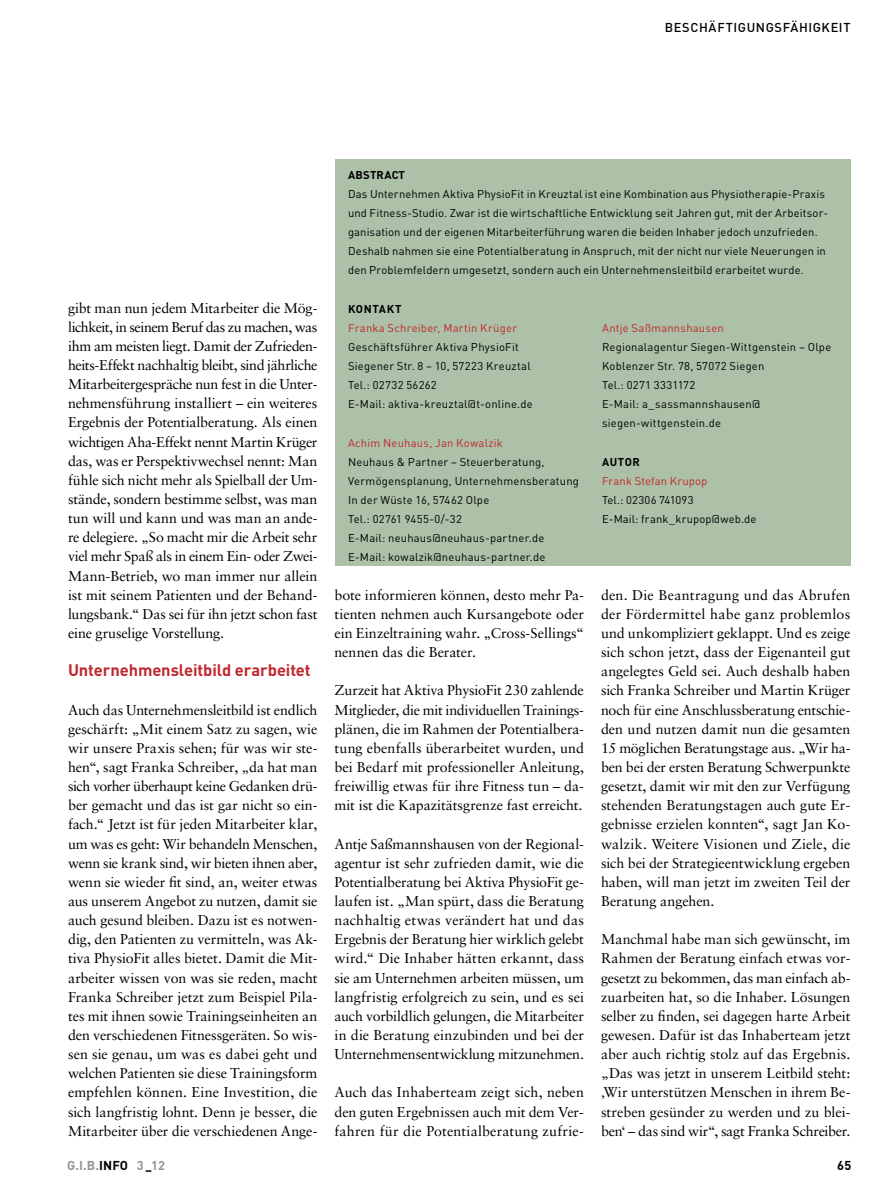
<style>
.page{position:relative;width:893px;height:1191px;background:#fff}
.page>*{position:absolute;margin:0;border:0;box-sizing:border-box;transform-origin:0 0}
._04_Zwischenüberschr{font:700 16.5px "DIN";letter-spacing:-.005em;color:#c1272d}
._07_Fließtext{font:14.25px/19.2px "Sabon LT";letter-spacing:-.005em;color:#000;text-align:justify}
.A_Rubrik{font:500 12.75px "DIN";letter-spacing:.045em;color:#000}
.t1{font:700 12.75px "DIN";letter-spacing:.01em;color:#939598}
.t2{font:700 12.75px "DIN";color:#000}
._10_Fließtext_Kasten{font:11.25px/19.2px "DIN";letter-spacing:.015em;color:#000}
._10_Fließtext_Kasten-2{font:11.25px "DIN";letter-spacing:.02em;color:#c1272d}
._09_Headline_Kasten{font:700 11.25px "DIN";letter-spacing:.05em;color:#000}
._09_Headline_Kasten-2{font:700 11.25px "DIN";letter-spacing:.02em;color:#000}
.s1{color:#000}
</style>
<div class="page">
<div style="left:335px;top:159px;width:516px;height:407px;background:#acc1a8"></div>
<p class="A_Rubrik" style="left:665px;top:18px;width:187px">BESCHÄFTIGUNGSFÄHIGKEIT</p>
<p class="_07_Fließtext" style="left:68px;top:298px;width:251px">gibt man nun jedem Mitarbeiter die Mög&shy;lichkeit, in seinem Beruf das zu machen, was ihm am meisten liegt. Damit der Zufrieden&shy;heits-Effekt nachhaltig bleibt, sind jährliche Mitarbeitergespräche nun fest in die Unter&shy;nehmensführung installiert – ein weiteres Ergebnis der Potentialberatung. Als einen wichtigen Aha-Effekt nennt Martin Krüger das, was er Perspektivwechsel nennt: Man fühle sich nicht mehr als Spielball der Um&shy;stände, sondern bestimme selbst, was man tun will und kann und was man an ande&shy;re delegiere. „So macht mir die Arbeit sehr viel mehr Spaß als in einem Ein- oder Zwei-Mann-Betrieb, wo man immer nur allein ist mit seinem Patienten und der Behand&shy;lungsbank.“ Das sei für ihn jetzt schon fast eine gruselige Vorstellung.</p>
<p class="_04_Zwischenüberschr" style="left:68px;top:659px;width:244px">Unternehmensleitbild erarbeitet</p>
<p class="_07_Fließtext" style="left:68px;top:700px;width:251px">Auch das Unternehmensleitbild ist endlich geschärft: „Mit einem Satz zu sagen, wie wir unsere Praxis sehen; für was wir ste&shy;hen“, sagt Franka Schreiber, „da hat man sich vorher überhaupt keine Gedanken drü&shy;ber gemacht und das ist gar nicht so ein&shy;fach.“ Jetzt ist für jeden Mitarbeiter klar, um was es geht: Wir behandeln Menschen, wenn sie krank sind, wir bieten ihnen aber, wenn sie wieder fit sind, an, weiter etwas aus unserem Angebot zu nutzen, damit sie auch gesund bleiben. Dazu ist es notwen&shy;dig, den Patienten zu vermitteln, was Ak&shy;tiva PhysioFit alles bietet. Damit die Mit&shy;arbeiter wissen von was sie reden, macht Franka Schreiber jetzt zum Beispiel Pila&shy;tes mit ihnen sowie Trainingseinheiten an den verschiedenen Fitnessgeräten. So wis&shy;sen sie genau, um was es dabei geht und welchen Patienten sie diese Trainingsform empfehlen können. Eine Investition, die sich langfristig lohnt. Denn je besser, die Mitarbeiter über die verschiedenen Ange-</p>
<p class="_09_Headline_Kasten-2" style="left:348px;top:167px;width:58px">ABSTRACT</p>
<p class="_10_Fließtext_Kasten" style="left:348px;top:184px;width:482px">Das Unternehmen Aktiva PhysioFit in Kreuztal ist eine Kombination aus Physiotherapie-Praxis und Fitness-Studio. Zwar ist die wirtschaftliche Entwicklung seit Jahren gut, mit der Arbeitsor&shy;ganisation und der eigenen Mitarbeiterführung waren die beiden Inhaber jedoch unzufrieden.<br>Deshalb nahmen sie eine Potentialberatung in Anspruch, mit der nicht nur viele Neuerungen in den Problemfeldern umgesetzt, sondern auch ein Unternehmensleitbild erarbeitet wurde.</p>
<p class="_09_Headline_Kasten" style="left:348px;top:301px;width:55px">KONTAKT</p>
<p class="_10_Fließtext_Kasten-2" style="left:348px;top:320px;width:170px">Franka Schreiber, Martin Krüger</p>
<p class="_10_Fließtext_Kasten" style="left:348px;top:337px;width:172px">Geschäftsführer Aktiva PhysioFit</p>
<p class="_10_Fließtext_Kasten" style="left:348px;top:356px;width:184px">Siegener Str. 8 – 10, 57223 Kreuztal</p>
<p class="_10_Fließtext_Kasten" style="left:348px;top:375px;width:90px">Tel.: 02732 56262</p>
<p class="_10_Fließtext_Kasten" style="left:348px;top:394px;width:186px">E-Mail: aktiva-kreuztal@t-online.de</p>
<p class="_10_Fließtext_Kasten-2" style="left:348px;top:435px;width:156px">Achim Neuhaus, Jan Kowalzik</p>
<p class="_10_Fließtext_Kasten" style="left:348px;top:452px;width:198px">Neuhaus &amp; Partner – Steuerberatung,</p>
<p class="_10_Fließtext_Kasten" style="left:348px;top:471px;width:232px">Vermögensplanung, Unternehmensberatung</p>
<p class="_10_Fließtext_Kasten" style="left:348px;top:490px;width:143px">In der Wüste 16, 57462 Olpe</p>
<p class="_10_Fließtext_Kasten" style="left:348px;top:509px;width:115px">Tel.: 02761 9455-0/-32</p>
<p class="_10_Fließtext_Kasten" style="left:348px;top:528px;width:198px">E-Mail: neuhaus@neuhaus-partner.de</p>
<p class="_10_Fließtext_Kasten" style="left:348px;top:547px;width:199px">E-Mail: kowalzik@neuhaus-partner.de</p>
<p class="_10_Fließtext_Kasten-2" style="left:602px;top:320px;width:123px">Antje Saßmannshausen</p>
<p class="_10_Fließtext_Kasten" style="left:602px;top:337px;width:231px">Regionalagentur Siegen-Wittgenstein – Olpe</p>
<p class="_10_Fließtext_Kasten" style="left:602px;top:356px;width:164px">Koblenzer Str. 78, 57072 Siegen</p>
<p class="_10_Fließtext_Kasten" style="left:602px;top:375px;width:95px">Tel.: 0271 3331172</p>
<p class="_10_Fließtext_Kasten" style="left:602px;top:394px;width:160px">E-Mail: a_sassmannshausen@</p>
<p class="_10_Fließtext_Kasten" style="left:602px;top:413px;width:121px">siegen-wittgenstein.de</p>
<p class="_09_Headline_Kasten" style="left:602px;top:454px;width:39px">AUTOR</p>
<p class="_10_Fließtext_Kasten-2" style="left:602px;top:473px;width:107px">Frank Stefan Krupop</p>
<p class="_10_Fließtext_Kasten" style="left:602px;top:490px;width:93px">Tel.: 02306 741093</p>
<p class="_10_Fließtext_Kasten" style="left:602px;top:509px;width:156px">E-Mail: frank_krupop@web.de</p>
<p class="_07_Fließtext" style="left:334px;top:585px;width:251px">bote informieren können, desto mehr Pa&shy;tienten nehmen auch Kursangebote oder ein Einzeltraining wahr. „Cross-Sellings“ nennen das die Berater.</p>
<p class="_07_Fließtext" style="left:334px;top:680px;width:251px">Zurzeit hat Aktiva PhysioFit 230 zahlende Mitglieder, die mit individuellen Trainings&shy;plänen, die im Rahmen der Potentialbera&shy;tung ebenfalls überarbeitet wurden, und bei Bedarf mit professioneller Anleitung, freiwillig etwas für ihre Fitness tun – da&shy;mit ist die Kapazitätsgrenze fast erreicht.</p>
<p class="_07_Fließtext" style="left:334px;top:834px;width:251px">Antje Saßmannshausen von der Regional&shy;agentur ist sehr zufrieden damit, wie die Potentialberatung bei Aktiva PhysioFit ge&shy;laufen ist. „Man spürt, dass die Beratung nachhaltig etwas verändert hat und das Ergebnis der Beratung hier wirklich gelebt wird.“ Die Inhaber hätten erkannt, dass sie am Unternehmen arbeiten müssen, um langfristig erfolgreich zu sein, und es sei auch vorbildlich gelungen, die Mitarbeiter in die Beratung einzubinden und bei der Unternehmensentwicklung mitzunehmen.</p>
<p class="_07_Fließtext" style="left:334px;top:1082px;width:251px">Auch das Inhaberteam zeigt sich, neben den guten Ergebnissen auch mit dem Ver&shy;fahren für die Potentialberatung zufrie-</p>
<p class="_07_Fließtext" style="left:601px;top:585px;width:251px">den. Die Beantragung und das Abrufen der Fördermittel habe ganz problemlos und unkompliziert geklappt. Und es zeige sich schon jetzt, dass der Eigenanteil gut angelegtes Geld sei. Auch deshalb haben sich Franka Schreiber und Martin Krüger noch für eine Anschlussberatung entschie&shy;den und nutzen damit nun die gesamten 15 möglichen Beratungstage aus. „Wir ha&shy;ben bei der ersten Beratung Schwerpunkte gesetzt, damit wir mit den zur Verfügung stehenden Beratungstagen auch gute Er&shy;gebnisse erzielen konnten“, sagt Jan Ko&shy;walzik. Weitere Visionen und Ziele, die sich bei der Strategieentwicklung ergeben haben, will man jetzt im zweiten Teil der Beratung angehen.</p>
<p class="_07_Fließtext" style="left:601px;top:929px;width:251px">Manchmal habe man sich gewünscht, im Rahmen der Beratung einfach etwas vor&shy;gesetzt zu bekommen, das man einfach ab&shy;zuarbeiten hat, so die Inhaber. Lösungen selber zu finden, sei dagegen harte Arbeit gewesen. Dafür ist das Inhaberteam jetzt aber auch richtig stolz auf das Ergebnis. „Das was jetzt in unserem Leitbild steht: ‚Wir unterstützen Menschen in ihrem Be&shy;streben gesünder zu werden und zu blei&shy;ben‘ – das sind wir“, sagt Franka Schreiber.</p>
<p class="t1" style="left:67px;top:1156px;width:100px">G.I.B.<span class="s1">INFO</span> 3 12</p>
<p class="t2" style="left:837px;top:1156px;width:16px">65</p>
</div>
